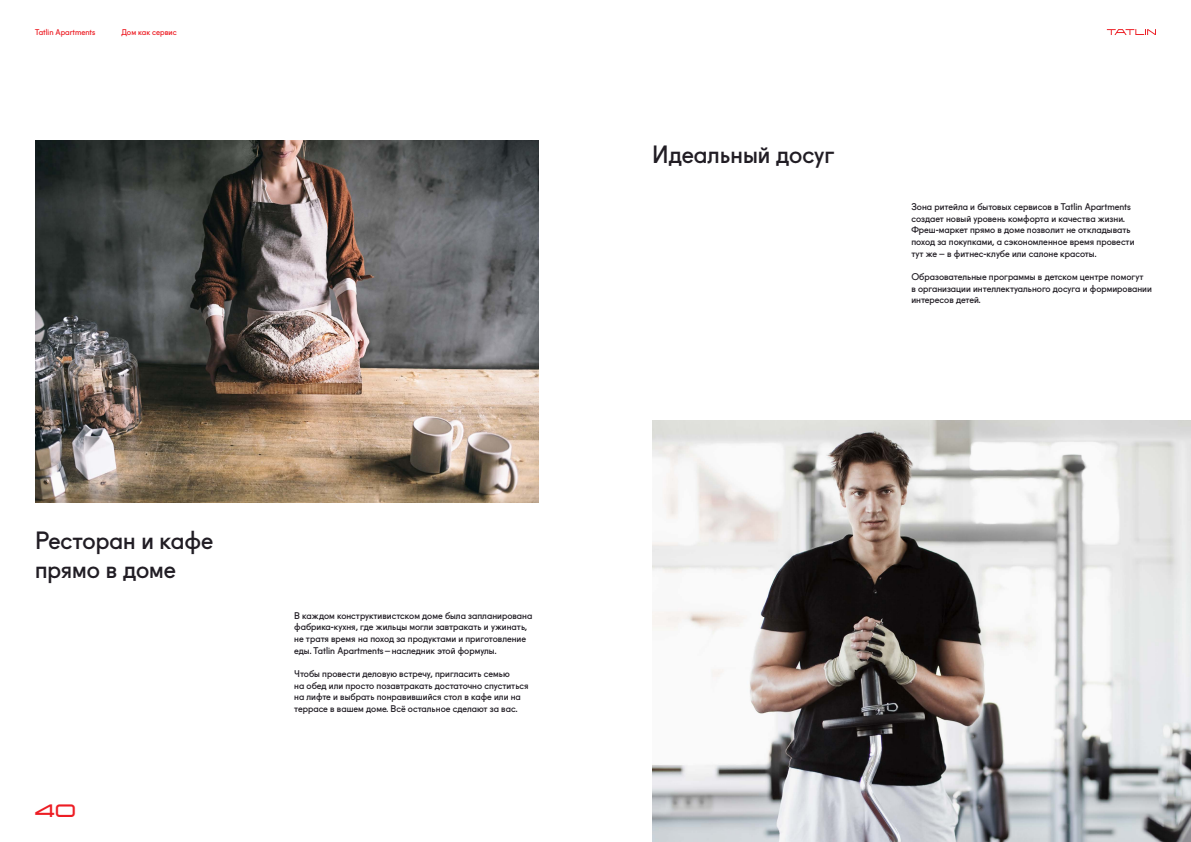
<style>
.page{position:relative;width:1191px;height:842px;background:#fff}
.page>*{position:absolute;margin:0;border:0;box-sizing:border-box;transform-origin:0 0}
.t1{font:24px/29.1px "Fugue";color:#211d24}
.t2{font:18px "Tatlin";color:#ed1d24}
.t3{font:9.3px/11.7px "Fugue";color:#211d24}
.t4{font:8px "Fugue";color:#ed1d24}
</style>
<div class="page">
<img style="left:35px;top:140px;width:504px;height:362px">
<img style="left:652px;top:420px;width:539px;height:422px">
<svg style="left:1106px;top:29px;width:50px;height:6px"></svg>
<p class="t4" style="left:35px;top:26px;width:62px">Tatlin Apartments</p>
<p class="t4" style="left:121px;top:26px;width:57px">Дом как сервис</p>
<h1 class="t1" style="left:35px;top:523px;width:180px">Ресторан и кафе прямо в доме</h1>
<h2 class="t2" style="left:35px;top:801px;width:43px">40</h2>
<p class="t3" style="left:294px;top:608px;width:240px">В каждом конструктивистском доме была запланирована фабрика-кухня, где жильцы могли завтракать и ужинать, не тратя время на поход за продуктами и приготовление еды. Tatlin Apartments–наследник этой формулы.</p>
<p class="t3" style="left:294px;top:667px;width:236px">Чтобы провести деловую встречу, пригласить семью<br>на обед или просто позавтракать достаточно спуститься на лифте и выбрать понравившийся стол в кафе или на террасе в вашем доме. Всё остальное сделают за вас.</p>
<h1 class="t1" style="left:652px;top:138px;width:184px">Идеальный досуг</h1>
<p class="t3" style="left:911px;top:200px;width:225px">Зона ритейла и бытовых сервисов в Tatlin Apartments создает новый уровень комфорта и качества жизни.<br>Фреш-маркет прямо в доме позволит не откладывать поход за покупками, а сэкономленное время провести тут же – в фитнес-клубе или салоне красоты.</p>
<p class="t3" style="left:911px;top:270px;width:242px">Образовательные программы в детском центре помогут<br>в организации интеллектуального досуга и формировании интересов детей.</p>
</div>
